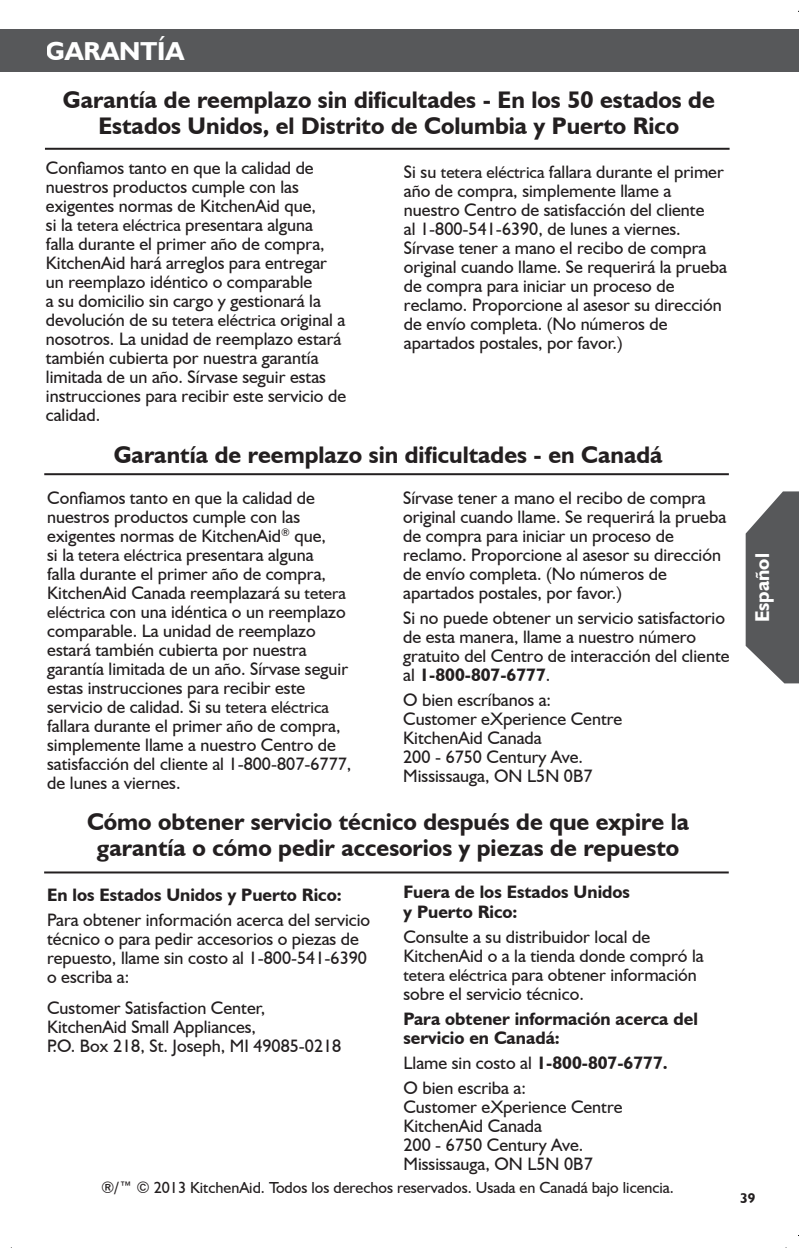
<style>
.page{position:relative;width:799px;height:1248px;background:#fff}
.page>*{position:absolute;margin:0;border:0;box-sizing:border-box;transform-origin:0 0}
.t1{font:700 26px "Humanist 521 BT";color:#fff}
.t2{font:700 24px/26px "Humanist 521 BT";color:#231f20;text-align:center}
.t3{font:700 20px "Humanist 521 BT";color:#fff}
.t4{font:18px/19px "Humanist 521 BT";color:#231f20}
.t5{font:700 18px/19px "Humanist 521 BT";color:#231f20}
.t6{font:16px "Humanist 521 BT";color:#231f20}
.t7{font:700 14px "Humanist 521 BT";color:#231f20}
.s1{font-size:17px}
.s2{font-weight:700}
</style>
<div class="page">
<div style="left:0;top:29px;width:783px;height:42px;background:#57585a"></div>
<hr style="left:44px;top:871px;width:684px;height:2px;background:#231f20">
<hr style="left:45px;top:148px;width:684px;height:2px;background:#231f20">
<hr style="left:44px;top:473px;width:684px;height:2px;background:#231f20">
<svg style="left:745px;top:491px;width:54px;height:192px"></svg>
<h1 class="t1" style="left:45px;top:35px;width:140px">GARANTÍA</h1>
<h2 class="t2" style="left:63px;top:86px;width:653px">Garantía de reemplazo sin dificultades - En los 50 estados de<br>Estados Unidos, el Distrito de Columbia y Puerto Rico</h2>
<p class="t4" style="left:46px;top:158px;width:301px">Confiamos tanto en que la calidad de nuestros productos cumple con las exigentes normas de KitchenAid que,<br>si la <span class="s1">tetera eléctrica</span> presentara alguna<br>falla durante el primer año de compra, KitchenAid hará arreglos para entregar un reemplazo idéntico o comparable<br>a su domicilio sin cargo y gestionará la devolución de su <span class="s1">tetera eléctrica</span> original a nosotros. La unidad de reemplazo estará también cubierta por nuestra garantía limitada de un año. Sírvase seguir estas instrucciones para recibir este servicio de calidad.</p>
<p class="t4" style="left:404px;top:162px;width:324px">Si su <span class="s1">tetera eléctrica</span> fallara durante el primer año de compra, simplemente llame a nuestro Centro de satisfacción del cliente<br>al 1-800-541-6390, de lunes a viernes.<br>Sírvase tener a mano el recibo de compra original cuando llame. Se requerirá la prueba de compra para iniciar un proceso de reclamo. Proporcione al asesor su dirección de envío completa. (No números de apartados postales, por favor.)</p>
<h2 class="t2" style="left:114px;top:441px;width:550px">Garantía de reemplazo sin dificultades - en Canadá</h2>
<p class="t4" style="left:47px;top:488px;width:305px">Confiamos tanto en que la calidad de nuestros productos cumple con las exigentes normas de KitchenAid<sup>®</sup> que,<br>si la <span class="s1">tetera eléctrica</span> presentara alguna<br>falla durante el primer año de compra, KitchenAid Canada reemplazará su <span class="s1">tetera eléctrica</span> con una idéntica o un reemplazo comparable. La unidad de reemplazo estará también cubierta por nuestra garantía limitada de un año. Sírvase seguir estas instrucciones para recibir este servicio de calidad. Si su <span class="s1">tetera eléctrica </span>fallara durante el primer año de compra, simplemente llame a nuestro Centro de satisfacción del cliente al 1-800-807-6777, de lunes a viernes.</p>
<p class="t4" style="left:403px;top:488px;width:324px">Sírvase tener a mano el recibo de compra original cuando llame. Se requerirá la prueba de compra para iniciar un proceso de reclamo. Proporcione al asesor su dirección de envío completa. (No números de apartados postales, por favor.)</p>
<p class="t4" style="left:403px;top:608px;width:328px">Si no puede obtener un servicio satisfactorio de esta manera, llame a nuestro número gratuito del Centro de interacción del cliente al <span class="s2">1-800-807-6777</span>.</p>
<p class="t4" style="left:403px;top:690px;width:220px">O bien escríbanos a:<br>Customer eXperience Centre<br>KitchenAid Canada<br>200 - 6750 Century Ave.<br>Mississauga, ON L5N 0B7</p>
<h2 class="t2" style="left:87px;top:808px;width:603px">Cómo obtener servicio técnico después de que expire la garantía o cómo pedir accesorios y piezas de repuesto</h2>
<p class="t5" style="left:47px;top:884px;width:296px">En los Estados Unidos y Puerto Rico:</p>
<p class="t4" style="left:47px;top:909px;width:324px">Para obtener información acerca del servicio técnico o para pedir accesorios o piezas de repuesto, llame sin costo al 1-800-541-6390 o escriba a:</p>
<p class="t4" style="left:47px;top:997px;width:295px">Customer Satisfaction Center,<br>KitchenAid Small Appliances,<br>P.O. Box 218, St. Joseph, MI 49085-0218</p>
<p class="t5" style="left:403px;top:882px;width:228px">Fuera de los Estados Unidos y Puerto Rico:</p>
<p class="t4" style="left:403px;top:926px;width:301px">Consulte a su distribuidor local de KitchenAid o a la tienda donde compró la <span class="s1">tetera eléctrica</span> para obtener información sobre el servicio técnico.</p>
<p class="t5" style="left:403px;top:1008px;width:296px">Para obtener información acerca del servicio en Canadá:</p>
<p class="t4" style="left:403px;top:1049px;width:266px;line-height:25px">Llame sin costo al <span class="s2">1-800-807-6777.<br></span>O bien escriba a:</p>
<p class="t4" style="left:403px;top:1096px;width:220px">Customer eXperience Centre<br>KitchenAid Canada<br>200 - 6750 Century Ave.<br>Mississauga, ON L5N 0B7</p>
<p class="t6" style="left:101px;top:1178px;width:574px">®/™ © 2013 KitchenAid. Todos los derechos reservados. Usada en Canadá bajo licencia.</p>
<p class="t3" style="left:749px;top:622px;width:70px;rotate:-90deg">Español</p>
<p class="t7" style="left:739px;top:1189px;width:17px">39</p>
</div>
